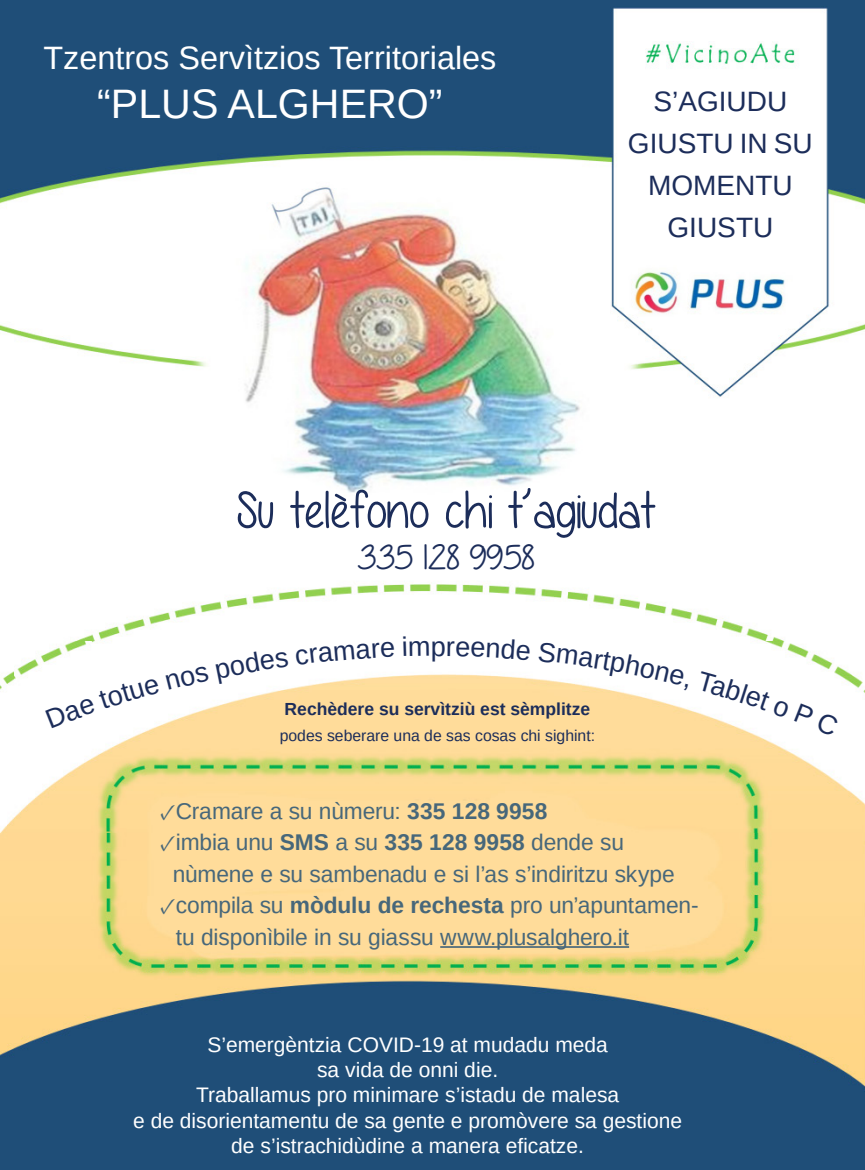
<style>
.page{position:relative;width:865px;height:1170px;background:#fff}
.page>*{position:absolute;margin:0;border:0;box-sizing:border-box;transform-origin:0 0}
.t1{font:51.62px "Anjelika Rose";color:#1c2d5a}
.t2{font:41.12px "Arimo";color:#fff}
.t3{font:35px "Anjelika Rose";color:#1c2d5a}
.t4{font:32.38px "Arimo";color:#fff}
.t5{font:28px "Arimo";color:#1c2d5a}
.t6{font:27.12px "Arimo";color:#1c2d5a}
.t7{font:22.75px/31.5px "Arimo";letter-spacing:-.005em;color:#47677a}
.t8{font:21px "Arimo";color:#fff}
.t9{font:700 17.5px "Arimo";color:#1c2d5a}
.t10{font:15.75px "Arimo";color:#1c2d5a}
.s1{font-family:"Minion Pro"}
.s2{font-weight:700}
</style>
<div class="page">
<img style="left:0;top:0;width:864px;height:1170px">
<hr style="left:440px;top:946px;width:189px;height:2px;background:#47677a">
<svg style="left:45px;top:678px;width:115px;height:50px"></svg>
<svg style="left:166px;top:666px;width:43px;height:24px"></svg>
<svg style="left:215px;top:651px;width:73px;height:33px"></svg>
<svg style="left:295px;top:642px;width:99px;height:23px"></svg>
<svg style="left:403px;top:636px;width:26px;height:20px"></svg>
<svg style="left:447px;top:638px;width:83px;height:22px"></svg>
<svg style="left:538px;top:642px;width:150px;height:48px"></svg>
<svg style="left:696px;top:671px;width:143px;height:66px"></svg>
<p class="t4" style="left:43px;top:37px;width:454px">Tzentros Servìtzios Territoriales</p>
<p class="t2" style="left:97px;top:78px;width:347px">“PLUS ALGHERO”</p>
<p class="t5" style="left:653px;top:83px;width:135px">S’AGIUDU</p>
<p class="t5" style="left:628px;top:125px;width:186px">GIUSTU IN SU</p>
<p class="t5" style="left:648px;top:167px;width:146px">MOMENTU</p>
<p class="t5" style="left:667px;top:209px;width:107px">GIUSTU</p>
<p class="t1" style="left:236px;top:481px;width:419px">Su telèfono chi t’agiudat</p>
<p class="t3" style="left:357px;top:538px;width:178px">335 128 9958</p>
<p class="t6" style="left:431px;top:629px;width:17px">p</p>
<p class="t9" style="left:284px;top:697px;width:307px">Rechèdere su servìtziù est sèmplitze</p>
<p class="t10" style="left:280px;top:726px;width:317px">podes seberare una de sas cosas chi sighint:</p>
<p class="t7" style="left:160px;top:795px;width:389px"><span class="s1">✓</span>Cramare a su nùmeru: <span class="s2">335 128 9958</span></p>
<p class="t7" style="left:160px;top:827px;width:465px"><span class="s1">✓</span>imbia unu <span class="s2">SMS</span> a su <span class="s2">335 128 9958</span> dende su</p>
<p class="t7" style="left:173px;top:858px;width:503px">nùmene e su sambenadu e si l’as s’indiritzu skype</p>
<p class="t7" style="left:176px;top:890px;width:524px;text-indent:-16px"><span class="s1">✓</span>compila su <span class="s2">mòdulu de rechesta</span> pro un’apuntamen&shy;tu disponìbile in su giassu www.plusalghero.it</p>
<p class="t8" style="left:207px;top:1031px;width:402px">S’emergèntzia COVID-19 at mudadu meda</p>
<p class="t8" style="left:317px;top:1057px;width:182px">sa vida de onni die.</p>
<p class="t8" style="left:196px;top:1082px;width:424px">Traballamus pro minimare s’istadu de malesa</p>
<p class="t8" style="left:133px;top:1107px;width:550px">e de disorientamentu de sa gente e promòvere sa gestione</p>
<p class="t8" style="left:231px;top:1132px;width:354px">de s’istrachidùdine a manera eficatze.</p>
</div>
